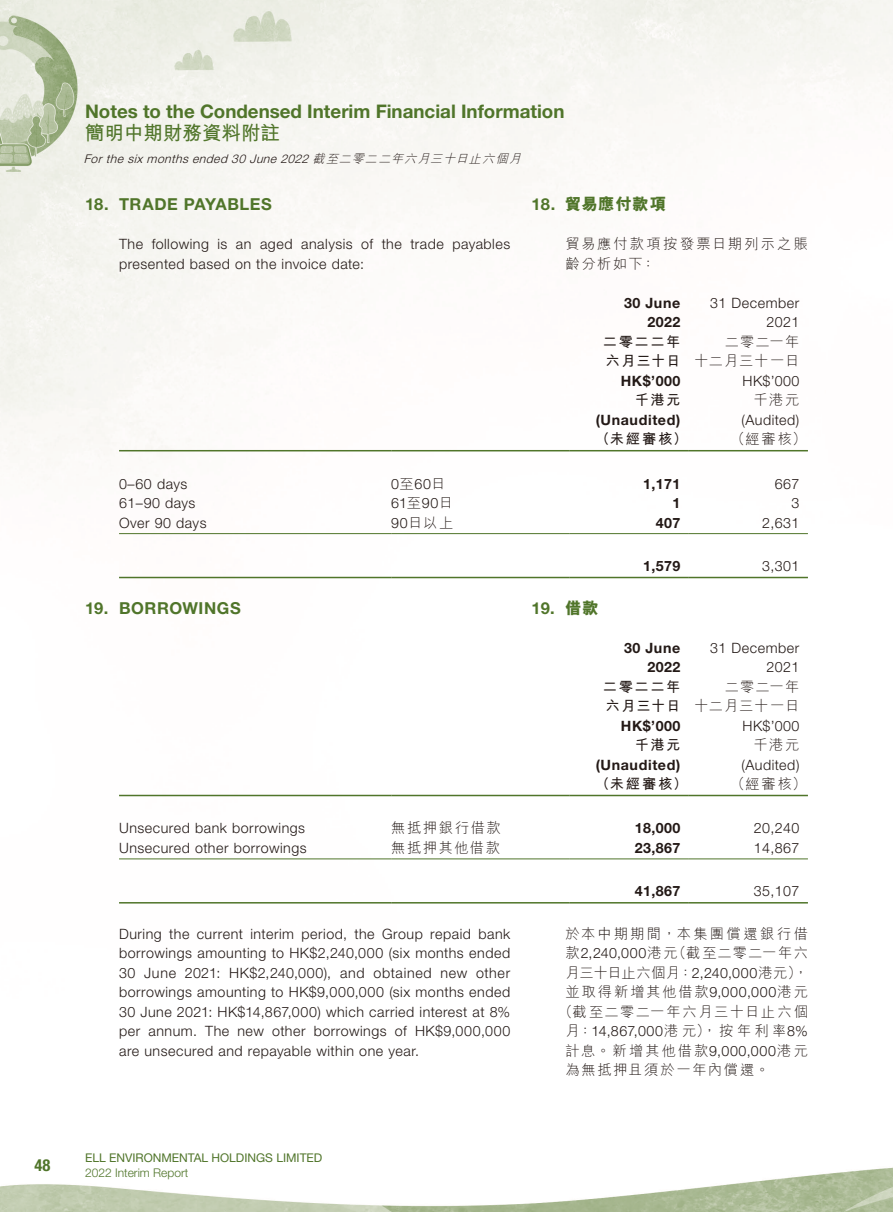
<style>
.page{position:relative;width:893px;height:1212px;background:#fff}
.page>*{position:absolute;margin:0;border:0;box-sizing:border-box;transform-origin:0 0}
.t1{font:700 19.5px "M Hei HK";color:#50752a}
.t2{font:700 18.75px "Helvetica Neue LT Std";color:#50752a}
.t3{font:700 16.5px "Helvetica Neue LT Std";letter-spacing:.035em;color:#50752a}
.t4{font:800 16.5px "M Hei HK";letter-spacing:.035em;color:#50752a}
.t5{font:700 condensed 16.5px "Helvetica Neue LT Std";color:#50752a}
.t6{font:300 14.25px/19.5px "Helvetica Neue LT Std";letter-spacing:.035em;color:#231916;text-align:right}
.t7{font:300 14.25px/19.5px "M Hei HK";letter-spacing:.115em;color:#231916;text-align:center}
.t8{font:700 14.25px/19.5px "Helvetica Neue LT Std";letter-spacing:.03em;color:#231916;text-align:right}
.t9{font:700 14.25px/19.5px "M Hei HK";letter-spacing:.105em;color:#231916}
.t10{font:300 14.25px/19.5px "M Hei HK";letter-spacing:.06em;color:#231916;text-align:right}
.t11{font:300 14.25px/19.5px "M Hei HK";letter-spacing:.14em;color:#231916}
.t12{font:italic 300 12px "Helvetica Neue LT Std";color:#231916}
.t13{font:12px "Helvetica Neue LT Std";color:#50752a}
.t14{font:300 12px "Helvetica Neue LT Std";color:#50752a}
.s1{font-family:"M Hei HK"}
.s2{font-family:"Helvetica Neue LT Std";font-weight:700}
.s3{font-family:"Helvetica Neue LT Std"}
.s4{font-family:"M Hei HK";font-weight:800}
</style>
<div class="page">
<img style="left:0;top:0;width:893px;height:1212px">
<hr style="left:119px;top:450px;width:272px;height:1px;background:#50752a">
<hr style="left:391px;top:450px;width:179px;height:1px;background:#50752a">
<hr style="left:570px;top:450px;width:119px;height:1px;background:#50752a">
<hr style="left:689px;top:450px;width:119px;height:1px;background:#50752a">
<hr style="left:119px;top:533px;width:272px;height:1px;background:#50752a">
<hr style="left:391px;top:533px;width:179px;height:1px;background:#50752a">
<hr style="left:570px;top:533px;width:119px;height:1px;background:#50752a">
<hr style="left:689px;top:533px;width:119px;height:1px;background:#50752a">
<hr style="left:119px;top:577px;width:272px;height:1px;background:#50752a">
<hr style="left:391px;top:577px;width:179px;height:1px;background:#50752a">
<hr style="left:570px;top:577px;width:119px;height:1px;background:#50752a">
<hr style="left:689px;top:577px;width:119px;height:1px;background:#50752a">
<hr style="left:119px;top:795px;width:272px;height:1px;background:#50752a">
<hr style="left:391px;top:795px;width:179px;height:1px;background:#50752a">
<hr style="left:570px;top:795px;width:119px;height:1px;background:#50752a">
<hr style="left:689px;top:795px;width:119px;height:1px;background:#50752a">
<hr style="left:119px;top:858px;width:272px;height:1px;background:#50752a">
<hr style="left:391px;top:858px;width:179px;height:1px;background:#50752a">
<hr style="left:570px;top:858px;width:119px;height:1px;background:#50752a">
<hr style="left:689px;top:858px;width:119px;height:1px;background:#50752a">
<hr style="left:119px;top:902px;width:272px;height:1px;background:#50752a">
<hr style="left:391px;top:902px;width:179px;height:1px;background:#50752a">
<hr style="left:570px;top:902px;width:119px;height:1px;background:#50752a">
<hr style="left:689px;top:902px;width:119px;height:1px;background:#50752a">
<p class="t5" style="left:35px;top:1155px;width:17px">48</p>
<h2 class="t2" style="left:85px;top:99px;width:481px">Notes to the Condensed Interim Financial Information</h2>
<h1 class="t1" style="left:85px;top:119px;width:196px">簡明中期財務資料附註</h1>
<p class="t12" style="left:84px;top:151px;width:442px">Forthe sixmonthsended 30 June 2022 <span class="s1">截至二零二二年六月三十日止六個月</span></p>
<p class="t3" style="left:85px;top:194px;width:188px">18. TRADE PAYABLES</p>
<p class="t6" style="left:119px;top:234px;width:393px;text-align:left">The following is an aged analysis of the trade payables presented based on the invoice date:</p>
<p class="t4" style="left:531px;top:196px;width:136px"><span class="s2">18.</span> 貿易應付款項</p>
<p class="t11" style="left:566px;top:234px;width:244px">貿易應付款項按發票日期列示之賬齡分析如下：</p>
<p class="t8" style="left:624px;top:293px;width:58px">30 June<br>2022</p>
<p class="t6" style="left:710px;top:293px;width:91px">31 December<br>2021</p>
<p class="t9" style="left:603px;top:331px;width:79px">二零二二年六月三十日</p>
<p class="t10" style="left:694px;top:332px;width:107px">二零二一年<br>十二月三十一日</p>
<p class="t8" style="left:621px;top:371px;width:61px">HK$’000</p>
<p class="t6" style="left:742px;top:371px;width:58px">HK$’000</p>
<p class="t9" style="left:635px;top:389px;width:47px">千港元</p>
<p class="t7" style="left:754px;top:390px;width:47px">千港元</p>
<p class="t8" style="left:596px;top:410px;width:86px">(Unaudited)</p>
<p class="t6" style="left:742px;top:410px;width:59px">(Audited)</p>
<p class="t9" style="left:596px;top:428px;width:93px">（未經審核）</p>
<p class="t7" style="left:731px;top:429px;width:77px">（經審核）</p>
<p class="t6" style="left:119px;top:473px;width:70px">0–60 days</p>
<p class="t6" style="left:391px;top:473px;width:56px">0<span class="s1">至</span>60<span class="s1">日</span></p>
<p class="t8" style="left:643px;top:473px;width:39px">1,171</p>
<p class="t6" style="left:775px;top:473px;width:26px">667</p>
<p class="t6" style="left:119px;top:493px;width:78px">61–90 days</p>
<p class="t6" style="left:391px;top:493px;width:63px">61<span class="s1">至</span>90<span class="s1">日</span></p>
<p class="t8" style="left:672px;top:493px;width:9px">1</p>
<p class="t6" style="left:791px;top:493px;width:9px">3</p>
<p class="t6" style="left:119px;top:512px;width:89px">Over 90 days</p>
<p class="t7" style="left:391px;top:512px;width:64px"><span class="s3">90</span>日以上</p>
<p class="t8" style="left:656px;top:512px;width:26px">407</p>
<p class="t6" style="left:762px;top:512px;width:39px">2,631</p>
<p class="t8" style="left:643px;top:556px;width:39px">1,579</p>
<p class="t6" style="left:762px;top:556px;width:39px">3,301</p>
<p class="t3" style="left:85px;top:597px;width:157px">19. BORROWINGS</p>
<p class="t8" style="left:624px;top:637px;width:58px">30 June<br>2022</p>
<p class="t6" style="left:710px;top:637px;width:91px">31 December<br>2021</p>
<p class="t9" style="left:603px;top:675px;width:79px">二零二二年六月三十日</p>
<p class="t10" style="left:694px;top:676px;width:107px">二零二一年<br>十二月三十一日</p>
<p class="t8" style="left:621px;top:715px;width:61px">HK$’000</p>
<p class="t6" style="left:742px;top:715px;width:58px">HK$’000</p>
<p class="t9" style="left:635px;top:734px;width:47px">千港元</p>
<p class="t7" style="left:754px;top:735px;width:47px">千港元</p>
<p class="t8" style="left:596px;top:754px;width:86px">(Unaudited)</p>
<p class="t6" style="left:742px;top:754px;width:59px">(Audited)</p>
<p class="t9" style="left:596px;top:773px;width:93px">（未經審核）</p>
<p class="t7" style="left:731px;top:774px;width:77px">（經審核）</p>
<p class="t6" style="left:119px;top:818px;width:188px">Unsecured bank borrowings</p>
<p class="t7" style="left:391px;top:818px;width:111px">無抵押銀行借款</p>
<p class="t8" style="left:635px;top:818px;width:47px">18,000</p>
<p class="t6" style="left:754px;top:818px;width:47px">20,240</p>
<p class="t6" style="left:119px;top:838px;width:189px">Unsecured other borrowings</p>
<p class="t7" style="left:391px;top:838px;width:110px">無抵押其他借款</p>
<p class="t8" style="left:635px;top:838px;width:47px">23,867</p>
<p class="t6" style="left:754px;top:838px;width:47px">14,867</p>
<p class="t8" style="left:635px;top:881px;width:47px">41,867</p>
<p class="t6" style="left:754px;top:881px;width:47px">35,107</p>
<p class="t6" style="left:119px;top:924px;width:393px;text-align:justify">During the current interim period, the Group repaid bank borrowings amounting to HK$2,240,000 (six months ended 30 June 2021: HK$2,240,000), and obtained new other borrowings amounting to HK$9,000,000 (six months ended 30 June 2021: HK$14,867,000) which carried interest at 8% per annum. The new other borrowings of HK$9,000,000 are unsecured and repayable within one year.</p>
<p class="t3" style="left:531px;top:597px;width:69px">19. <span class="s4">借款</span></p>
<p class="t7" style="left:558px;top:924px;width:251px">於本中期期間，本集團償還銀行借款<span class="s3">2,240,000</span>港元（截至二零二一年六月三十日止六個月：<span class="s3">2,240,000</span>港元），並取得新增其他借款<span class="s3">9,000,000</span>港元（截至二零二一年六月三十日止六個</p>
<p class="t6" style="left:565px;top:1021px;width:244px"><span class="s1">月：</span>14,867,000<span class="s1">港元），按年利率</span>8%</p>
<p class="t7" style="left:566px;top:1041px;width:244px;text-align:left">計息。新增其他借款<span class="s3">9,000,000</span>港元為無抵押且須於一年內償還。</p>
<p class="t13" style="left:85px;top:1151px;width:239px">ELL ENVIRONMENTAL HOLDINGS LIMITED</p>
<p class="t14" style="left:85px;top:1165px;width:105px">2022 Interim Report</p>
</div>
